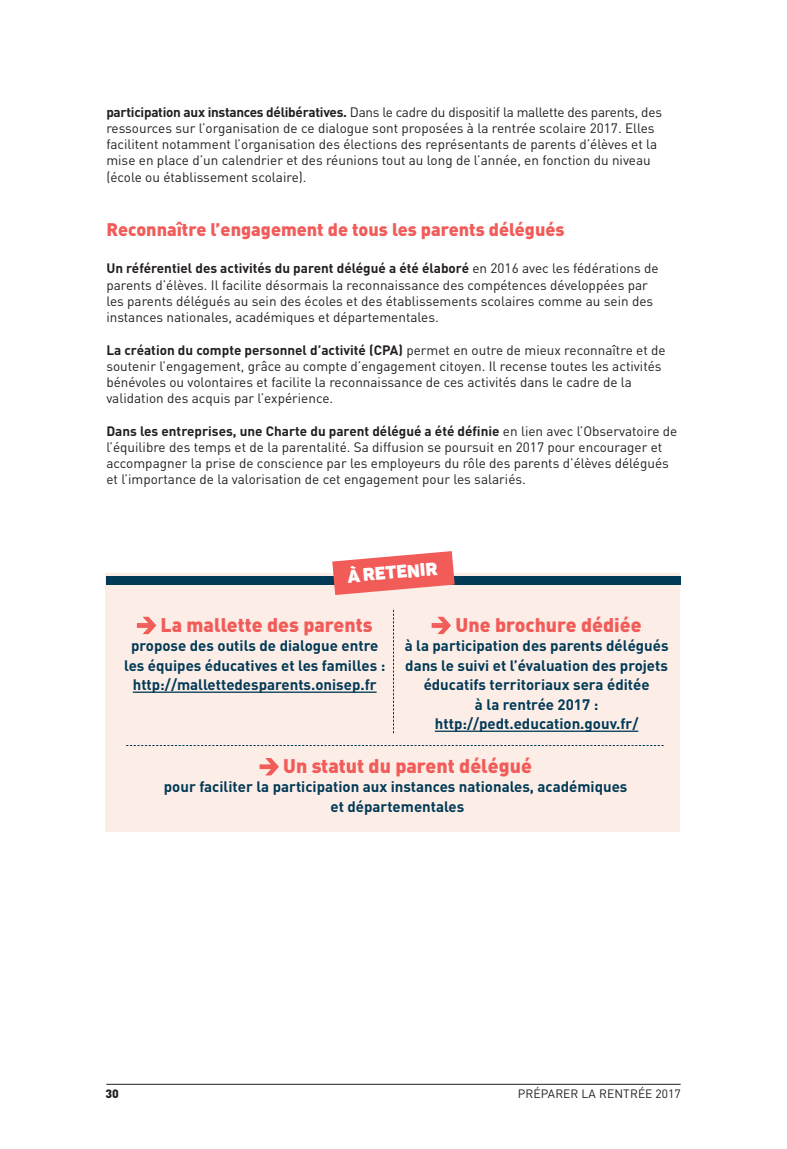
<style>
.page{position:relative;width:787px;height:1149px;background:#fff}
.page>*{position:absolute;margin:0;border:0;box-sizing:border-box;transform-origin:0 0}
.t1{font:900 19.5px "DIN";color:#f15c59}
.t2{font:900 18px "DIN Pro";color:#f15c59}
.t3{font:18px "Panton Black Caps";color:#fff}
.t4{font:700 15px/19.5px "DIN";color:#013a56;text-align:center}
.t5{font:13.5px/16.2px "DIN Pro";color:#231f20}
.t6{font:12px "DIN Pro";letter-spacing:.01em;color:#231f20}
.t7{font:900 12px "DIN Pro";color:#231f20}
.s1{font-weight:700}
.s2{font-size:21px}
</style>
<div class="page">
<hr style="left:106px;top:1083px;width:574px;height:1px;background:#231f20">
<div style="left:106px;top:573px;width:574px;height:257px;background:#fdede7"></div>
<div style="left:106px;top:576px;width:574px;height:8px;background:#013a56"></div>
<svg style="left:332px;top:551px;width:122px;height:44px;background:#f3817e"></svg>
<hr style="left:133px;top:691px;width:243px;height:1px;background:#013a56">
<svg style="left:136px;top:615px;width:21px;height:19px"></svg>
<hr style="left:435px;top:730px;width:203px;height:1px;background:#013a56">
<svg style="left:431px;top:615px;width:21px;height:19px"></svg>
<svg style="left:259px;top:757px;width:21px;height:19px"></svg>
<svg style="left:393px;top:609px;width:1px;height:124px"></svg>
<svg style="left:126px;top:745px;width:537px;height:1px"></svg>
<p class="t5" style="left:106px;top:103px;width:557px"><span class="s1">participation aux instances délibératives.</span> Dans le cadre du dispositif la mallette des parents, des ressources sur l’organisation de ce dialogue sont proposées à la rentrée scolaire 2017. Elles facilitent notamment l’organisation des élections des représentants de parents d’élèves et la mise en place d’un calendrier et des réunions tout au long de l’année, en fonction du niveau (école ou établissement scolaire).</p>
<h2 class="t2" style="left:106px;top:217px;width:460px">Reconnaître l’engagement de tous les parents délégués</h2>
<p class="t5" style="left:106px;top:260px;width:554px"><span class="s1">Un référentiel des activités du parent délégué a été élaboré</span> en 2016 avec les fédérations de parents d’élèves. Il facilite désormais la reconnaissance des compétences développées par les parents délégués au sein des écoles et des établissements scolaires comme au sein des instances nationales, académiques et départementales.</p>
<p class="t5" style="left:106px;top:341px;width:561px"><span class="s1">La création du compte personnel d’activité (CPA)</span> permet en outre de mieux reconnaître et de soutenir l’engagement, grâce au compte d’engagement citoyen. Il recense toutes les activités bénévoles ou volontaires et facilite la reconnaissance de ces activités dans le cadre de la validation des acquis par l’expérience.</p>
<p class="t5" style="left:106px;top:422px;width:572px"><span class="s1">Dans les entreprises, une Charte du parent délégué a été définie</span> en lien avec l’Observatoire de l’équilibre des temps et de la parentalité. Sa diffusion se poursuit en 2017 pour encourager et accompagner la prise de conscience par les employeurs du rôle des parents d’élèves délégués et l’importance de la valorisation de cet engagement pour les salariés.</p>
<h2 class="t3" style="left:346px;top:564px;width:92px;rotate:-5deg">À RETENIR</h2>
<h1 class="t1" style="left:137px;top:611px;width:237px"><span class="s2">&gt;</span> La mallette des parents</h1>
<p class="t4" style="left:124px;top:635px;width:263px">propose des outils de dialogue entre les équipes éducatives et les familles : http://mallettedesparents.onisep.fr</p>
<h1 class="t1" style="left:431px;top:611px;width:212px"><span class="s2">&gt;</span> Une brochure dédiée</h1>
<p class="t4" style="left:405px;top:635px;width:265px">à la participation des parents délégués dans le suivi et l’évaluation des projets éducatifs territoriaux sera éditée<br>à la rentrée 2017 : http://pedt.education.gouv.fr/</p>
<h1 class="t1" style="left:259px;top:752px;width:274px"><span class="s2">&gt;</span> Un statut du parent délégué</h1>
<p class="t4" style="left:164px;top:776px;width:465px">pour faciliter la participation aux instances nationales, académiques et départementales</p>
<p class="t7" style="left:106px;top:1084px;width:15px">30</p>
<p class="t6" style="left:518px;top:1085px;width:164px">PRÉPARER LA RENTRÉE 2017</p>
</div>
